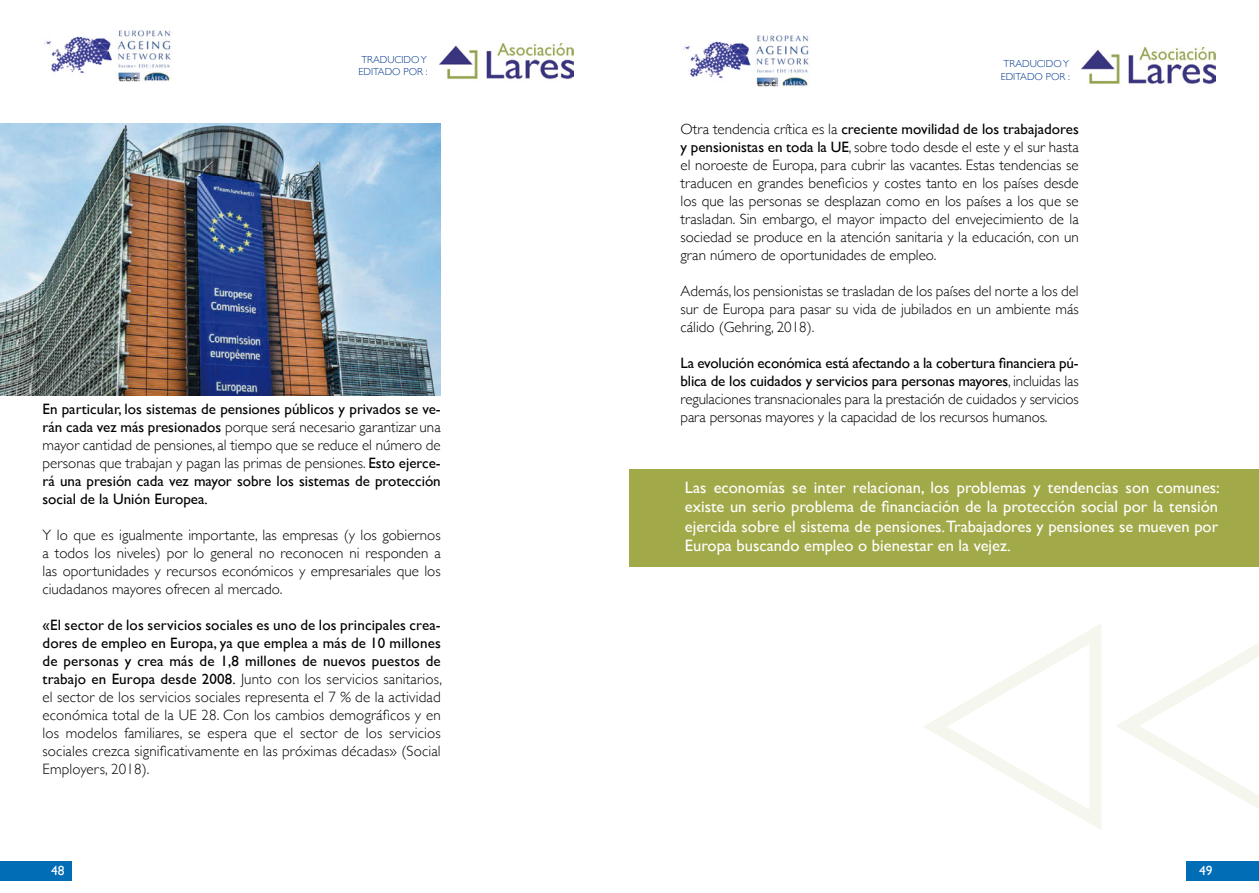
<style>
.page{position:relative;width:1259px;height:893px;background:#fff}
.page>*{position:absolute;margin:0;border:0;box-sizing:border-box;transform-origin:0 0}
.t1{font:16.5px/19.5px "Gill Sans";color:#fff;text-align:justify}
.t2{font:300 15px/18px "Gill Sans";color:#000;text-align:justify}
.t3{font:15px/18px "Gill Sans";color:#000;text-align:justify}
.t4{font:13.5px "Gill Sans";color:#fff}
.t5{font:300 10.2px/12.3px "Gill Sans";color:#00378d}
.s1{font-weight:300}
.s2{font-weight:400}
</style>
<div class="page">
<img style="left:439px;top:43px;width:134px;height:37px">
<img style="left:1081px;top:48px;width:134px;height:37px">
<div style="left:0;top:861px;width:72px;height:19px;background:#006db6"></div>
<div style="left:1186px;top:861px;width:73px;height:19px;background:#006db6"></div>
<img style="left:44px;top:30px;width:127px;height:52px">
<img style="left:683px;top:35px;width:126px;height:52px">
<img style="left:0;top:124px;width:441px;height:271px">
<div style="left:629px;top:469px;width:630px;height:98px;background:#a2a948"></div>
<svg style="left:924px;top:624px;width:335px;height:206px"></svg>
<p class="t5" style="left:358px;top:53px;width:71px">TRADUCIDO Y<br>EDITADO POR :</p>
<p class="t5" style="left:1000px;top:57px;width:71px">TRADUCIDO Y<br>EDITADO POR :</p>
<p class="t3" style="left:43px;top:400px;width:400px">En particular, los sistemas de pensiones públicos y privados se ve&shy;rán cada vez más presionados <span class="s1">porque será necesario garantizar una mayor cantidad de pensiones, al tiempo que se reduce el número de personas que trabajan y pagan las primas de pensiones.</span> Esto ejerce&shy;rá una presión cada vez mayor sobre los sistemas de protección social de la Unión Europea.</p>
<p class="t2" style="left:43px;top:526px;width:400px">Y lo que es igualmente importante, las empresas (y los gobiernos a todos los niveles) por lo general no reconocen ni responden a las oportunidades y recursos económicos y empresariales que los ciudadanos mayores ofrecen al mercado.</p>
<p class="t2" style="left:43px;top:616px;width:401px"><span class="s2">«El sector de los servicios sociales es uno de los principales crea&shy;dores de empleo en Europa, ya que emplea a más de 10 millones de personas y crea más de 1,8 millones de nuevos puestos de trabajo en Europa desde 2008.</span> Junto con los servicios sanitarios, el sector de los servicios sociales representa el 7 % de la actividad económica total de la UE 28. Con los cambios demográficos y en los modelos familiares, se espera que el sector de los servicios sociales crezca significativamente en las próximas décadas» (Social Employers, 2018).</p>
<p class="t2" style="left:680px;top:119px;width:400px">Otra tendencia crítica es la <span class="s2">creciente movilidad de los trabajadores y pensionistas en toda la UE</span>, sobre todo desde el este y el sur hasta el noroeste de Europa, para cubrir las vacantes. Estas tendencias se traducen en grandes beneficios y costes tanto en los países desde los que las personas se desplazan como en los países a los que se trasladan. Sin embargo, el mayor impacto del envejecimiento de la sociedad se produce en la atención sanitaria y la educación, con un gran número de oportunidades de empleo.</p>
<p class="t2" style="left:680px;top:281px;width:400px">Además, los pensionistas se trasladan de los países del norte a los del sur de Europa para pasar su vida de jubilados en un ambiente más cálido (Gehring, 2018).</p>
<p class="t2" style="left:680px;top:353px;width:400px"><span class="s2">La evolución económica está afectando a la cobertura financiera pú&shy;blica de los cuidados y servicios para personas mayores</span>, incluidas las regulaciones transnacionales para la prestación de cuidados y servicios para personas mayores y la capacidad de los recursos humanos.</p>
<p class="t1" style="left:685px;top:477px;width:536px">Las economías se inter relacionan, los problemas y tendencias son comunes: existe un serio problema de financiación de la protección social por la tensión ejercida sobre el sistema de pensiones. Trabajadores y pensiones se mueven por Europa buscando empleo o bienestar en la vejez.</p>
<p class="t4" style="left:51px;top:862px;width:15px">48</p>
<p class="t4" style="left:1199px;top:862px;width:15px">49</p>
</div>
